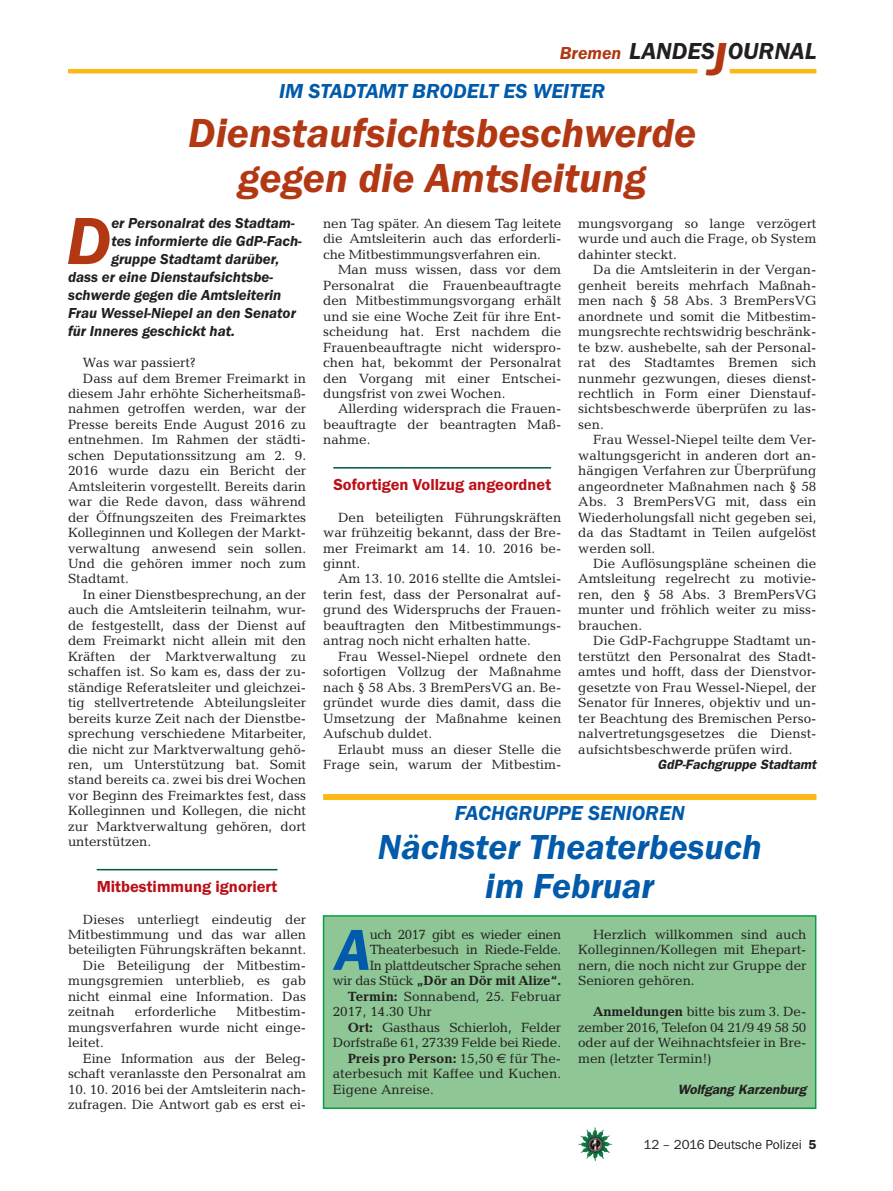
<style>
.page{position:relative;width:893px;height:1191px;background:#fff}
.page>*{position:absolute;margin:0;border:0;box-sizing:border-box;transform-origin:0 0}
._08__VORSPANN{font:italic 600 69px "Franklin Gothic Itc T";color:#b23814}
._09_b_GRUNDTEXT___Bl{font:italic 600 59.85px "Franklin Gothic Itc T";color:#015aaa}
._02__HEADLINE_3spalt{font:italic 600 42px/45px "Franklin Gothic Itc T";color:#b23814;text-align:center}
._03__HEADLINE_2spalt{font:italic 600 36px/39px "Franklin Gothic Itc T";color:#015aaa;text-align:center}
.t1{font:italic 600 24px "Franklin Gothic Itc T";color:#231f20}
._01__RUBRIKENZEILE_o{font:italic 600 21px "Franklin Gothic Itc T";color:#015aaa}
._01__RUBRIKENZEILE_m{font:italic 600 21px "Franklin Gothic Itc T";color:#015aaa}
.t2{font:italic 600 18px "Franklin Gothic Itc T";color:#b23814}
._18__ZÜ_B_2-zeilig{font:600 16.5px "Franklin Gothic Itc T";color:#bb1018}
._08__VORSPANN-2{font:italic 600 15px "Franklin Gothic Itc T";color:#231f20}
._09__GRUNDTEXT___Blo{font:13.5px/15.5px "Candida";color:#231f20;text-align:justify}
._09_b_GRUNDTEXT___Bl-2{font:13.5px/15.5px "Candida";letter-spacing:-.02em;color:#231f20;text-align:right}
._13__UNTERSCHRIFT_Ar{font:italic 600 13.5px "Franklin Gothic";color:#231f20}
.t3{font:13.5px "Franklin Gothic Itc T";color:#231f20}
.s1{font-size:48px;color:#b23814}
.s2{font-weight:700}
.s3{font-family:"Euro Sans"}
.s4{font-weight:600}
</style>
<div class="page">
<img style="left:578px;top:1127px;width:17px;height:25px">
<hr style="left:730px;top:69px;width:86px;height:4px;background:#fcb814">
<hr style="left:68px;top:69px;width:629px;height:4px;background:#fcb814">
<hr style="left:97px;top:869px;width:180px;height:1px;background:#005840">
<hr style="left:333px;top:467px;width:218px;height:1px;background:#005840">
<div style="left:324px;top:916px;width:492px;height:192px;background:#8ec695"></div>
<div style="left:323px;top:915px;width:493px;height:194px;border:2px solid #0a9f46"></div>
<div style="left:323px;top:794px;width:493px;height:6px;background:#fcb814"></div>
<h3 class="t1" style="left:629px;top:37px;width:189px">LANDES<span class="s1">J</span>OURNAL</h3>
<h3 class="t2" style="left:560px;top:42px;width:63px">Bremen</h3>
<p class="_01__RUBRIKENZEILE_o" style="left:279px;top:79px;width:328px">IM STADTAMT BRODELT ES WEITER</p>
<p class="_02__HEADLINE_3spalt" style="left:188px;top:110px;width:509px">Dienstaufsichtsbeschwerde gegen die Amtsleitung</p>
<p class="_08__VORSPANN" style="left:66px;top:201px;width:47px">D</p>
<p class="_08__VORSPANN-2" style="left:111px;top:214px;width:185px">er Personalrat des Stadtam-</p>
<p class="_08__VORSPANN-2" style="left:111px;top:232px;width:192px">tes informierte die GdP-Fach-</p>
<p class="_08__VORSPANN-2" style="left:111px;top:250px;width:170px">gruppe Stadtamt darüber,</p>
<p class="_08__VORSPANN-2" style="left:68px;top:268px;width:207px">dass er eine Dienstaufsichtsbe-</p>
<p class="_08__VORSPANN-2" style="left:68px;top:286px;width:215px">schwerde gegen die Amtsleiterin</p>
<p class="_08__VORSPANN-2" style="left:68px;top:304px;width:229px">Frau Wessel-Niepel an den Senator</p>
<p class="_08__VORSPANN-2" style="left:68px;top:322px;width:169px">für Inneres geschickt hat.</p>
<p class="_09__GRUNDTEXT___Blo" style="left:83px;top:355px;width:115px">Was war passiert?</p>
<p class="_09__GRUNDTEXT___Blo" style="left:68px;top:370px;width:240px;text-indent:15px">Dass auf dem Bremer Freimarkt in diesem Jahr erhöhte Sicherheitsmaß&shy;nahmen getroffen werden, war der Presse bereits Ende August 2016 zu entnehmen. Im Rahmen der städti&shy;schen Deputationssitzung am 2. 9.<br>2016 wurde dazu ein Bericht der Amtsleiterin vorgestellt. Bereits darin war die Rede davon, dass während der Öffnungszeiten des Freimarktes Kolleginnen und Kollegen der Markt&shy;verwaltung anwesend sein sollen.<br>Und die gehören immer noch zum Stadtamt.</p>
<p class="_09__GRUNDTEXT___Blo" style="left:68px;top:586px;width:240px;text-indent:15px">In einer Dienstbesprechung, an der auch die Amtsleiterin teilnahm, wur&shy;de festgestellt, dass der Dienst auf dem Freimarkt nicht allein mit den Kräften der Marktverwaltung zu schaffen ist. So kam es, dass der zu&shy;ständige Referatsleiter und gleichzei&shy;tig stellvertretende Abteilungsleiter bereits kurze Zeit nach der Dienstbe&shy;sprechung verschiedene Mitarbeiter, die nicht zur Marktverwaltung gehö&shy;ren, um Unterstützung bat. Somit stand bereits ca. zwei bis drei Wochen vor Beginn des Freimarktes fest, dass Kolleginnen und Kollegen, die nicht zur Marktverwaltung gehören, dort unterstützen.</p>
<p class="_18__ZÜ_B_2-zeilig" style="left:97px;top:876px;width:182px">Mitbestimmung ignoriert</p>
<p class="_09__GRUNDTEXT___Blo" style="left:68px;top:911px;width:240px;text-indent:15px">Dieses unterliegt eindeutig der Mitbestimmung und das war allen beteiligten Führungskräften bekannt.</p>
<p class="_09__GRUNDTEXT___Blo" style="left:68px;top:957px;width:240px;text-indent:15px">Die Beteiligung der Mitbestim&shy;mungsgremien unterblieb, es gab nicht einmal eine Information. Das zeitnah</p>
<p class="_09__GRUNDTEXT___Blo" style="left:68px;top:1004px;width:240px;text-indent:169px">Mitbestim&shy;mungsverfahren wurde nicht einge&shy;leitet.</p>
<p class="_09__GRUNDTEXT___Blo" style="left:68px;top:1050px;width:240px;text-align:right">Eine Information aus der Beleg&shy;schaft veranlasste den Personalrat am</p>
<p class="_09__GRUNDTEXT___Blo" style="left:68px;top:1081px;width:240px">10. 10. 2016 bei der Amtsleiterin nach&shy;zufragen. Die Antwort gab es erst ei-</p>
<p class="_09__GRUNDTEXT___Blo" style="left:135px;top:1004px;width:83px">erforderliche</p>
<p class="_09__GRUNDTEXT___Blo" style="left:323px;top:216px;width:240px">nen Tag später. An diesem Tag leitete die Amtsleiterin auch das erforderli&shy;che Mitbestimmungsverfahren ein.</p>
<p class="_09__GRUNDTEXT___Blo" style="left:323px;top:262px;width:240px;text-indent:15px">Man muss wissen, dass vor dem Personalrat die Frauenbeauftragte den Mitbestimmungsvorgang erhält und sie eine Woche Zeit für ihre Ent&shy;scheidung hat. Erst nachdem die Frauenbeauftragte nicht widerspro&shy;chen hat, bekommt der Personalrat den Vorgang mit einer Entschei&shy;dungsfrist von zwei Wochen.</p>
<p class="_09__GRUNDTEXT___Blo" style="left:323px;top:401px;width:240px;text-indent:15px">Allerding widersprach die Frauen&shy;beauftragte der beantragten Maß&shy;nahme.</p>
<p class="_18__ZÜ_B_2-zeilig" style="left:333px;top:475px;width:219px">Sofortigen Vollzug angeordnet</p>
<p class="_09__GRUNDTEXT___Blo" style="left:323px;top:509px;width:240px;text-indent:15px">Den beteiligten Führungskräften war frühzeitig bekannt, dass der Bre&shy;mer Freimarkt am 14. 10. 2016 be&shy;ginnt.</p>
<p class="_09__GRUNDTEXT___Blo" style="left:323px;top:571px;width:240px;text-indent:15px">Am 13. 10. 2016 stellte die Amtslei&shy;terin fest, dass der Personalrat auf&shy;grund des Widerspruchs der Frauen&shy;beauftragten den Mitbestimmungs&shy;antrag noch nicht erhalten hatte.</p>
<p class="_09__GRUNDTEXT___Blo" style="left:323px;top:648px;width:240px;text-indent:15px">Frau Wessel-Niepel ordnete den sofortigen Vollzug der Maßnahme nach § 58 Abs. 3 BremPersVG an. Be&shy;gründet wurde dies damit, dass die Umsetzung der Maßnahme keinen Aufschub duldet.</p>
<p class="_09__GRUNDTEXT___Blo" style="left:323px;top:741px;width:240px;text-align:right">Erlaubt muss an dieser Stelle die<br>Frage sein, warum der Mitbestim-</p>
<p class="_09__GRUNDTEXT___Blo" style="left:578px;top:216px;width:240px">mungsvorgang so lange verzögert wurde und auch die Frage, ob System dahinter steckt.</p>
<p class="_09__GRUNDTEXT___Blo" style="left:578px;top:262px;width:240px;text-indent:15px">Da die Amtsleiterin in der Vergan&shy;genheit bereits mehrfach Maßnah&shy;men nach § 58 Abs. 3 BremPersVG anordnete und somit die Mitbestim&shy;mungsrechte rechtswidrig beschränk&shy;te bzw. aushebelte, sah der Personal&shy;rat des Stadtamtes Bremen sich nunmehr gezwungen, dieses dienst&shy;rechtlich in Form einer Dienstauf&shy;sichtsbeschwerde überprüfen zu las&shy;sen.</p>
<p class="_09__GRUNDTEXT___Blo" style="left:578px;top:432px;width:240px;text-indent:15px">Frau Wessel-Niepel teilte dem Ver&shy;waltungsgericht in anderen dort an&shy;hängigen Verfahren zur Überprüfung angeordneter Maßnahmen nach § 58<br>Abs. 3 BremPersVG mit, dass ein Wiederholungsfall nicht gegeben sei, da das Stadtamt in Teilen aufgelöst werden soll.</p>
<p class="_09__GRUNDTEXT___Blo" style="left:578px;top:556px;width:240px;text-indent:15px">Die Auflösungspläne scheinen die Amtsleitung regelrecht zu motivie&shy;ren, den § 58 Abs. 3 BremPersVG munter und fröhlich weiter zu miss&shy;brauchen.</p>
<p class="_09__GRUNDTEXT___Blo" style="left:578px;top:633px;width:240px;text-indent:15px">Die GdP-Fachgruppe Stadtamt un&shy;terstützt den Personalrat des Stadt&shy;amtes und hofft, dass der Dienstvor&shy;gesetzte von Frau Wessel-Niepel, der Senator für Inneres, objektiv und un&shy;ter Beachtung des Bremischen Perso&shy;nalvertretungsgesetzes die Dienst&shy;aufsichtsbeschwerde prüfen wird.</p>
<p class="_13__UNTERSCHRIFT_Ar" style="left:657px;top:756px;width:160px">GdP-Fachgruppe Stadtamt</p>
<p class="_01__RUBRIKENZEILE_m" style="left:455px;top:800px;width:231px">FACHGRUPPE SENIOREN</p>
<p class="_03__HEADLINE_2spalt" style="left:378px;top:827px;width:385px">Nächster Theaterbesuch im Februar</p>
<p class="_09_b_GRUNDTEXT___Bl-2" style="left:333px;top:926px;width:230px">uch 2017 gibt es wieder einen<br>Theaterbesuch in Riede-Felde.<br>In plattdeutscher Sprache sehen<br>wir das Stück <span class="s2">„Dör an Dör mit Alize“.</span></p>
<p class="_09__GRUNDTEXT___Blo" style="left:333px;top:988px;width:230px;text-indent:15px"><span class="s2">Termin:</span> Sonnabend, 25. Februar<br>2017, 14.30 Uhr</p>
<p class="_09__GRUNDTEXT___Blo" style="left:333px;top:1019px;width:230px;text-align:right"><span class="s2">Ort:</span> Gasthaus Schierloh, Felder<br>Dorfstraße 61, 27339 Felde bei Riede.</p>
<p class="_09__GRUNDTEXT___Blo" style="left:333px;top:1050px;width:230px;text-indent:15px"><span class="s2">Preis pro Person:</span> 15,50 <span class="s3">€</span> für The&shy;aterbesuch mit Kaffee und Kuchen.<br>Eigene Anreise.</p>
<p class="_09_b_GRUNDTEXT___Bl" style="left:335px;top:915px;width:38px">A</p>
<p class="_09__GRUNDTEXT___Blo" style="left:578px;top:926px;width:230px;text-indent:15px">Herzlich willkommen sind auch Kolleginnen/Kollegen mit Ehepart&shy;nern, die noch nicht zur Gruppe der Senioren gehören.</p>
<p class="_09__GRUNDTEXT___Blo" style="left:578px;top:1004px;width:230px;text-indent:15px"><span class="s2">Anmeldungen</span> bitte bis zum 3. De&shy;zember 2016, Telefon 04 21/9 49 58 50 oder auf der Weihnachtsfeier in Bre&shy;men (letzter Termin!)</p>
<p class="_13__UNTERSCHRIFT_Ar" style="left:678px;top:1081px;width:130px">Wolfgang Karzenburg</p>
<p class="t3" style="left:643px;top:1136px;width:175px">12 – 2016 Deutsche Polizei <span class="s4">5</span></p>
</div>
